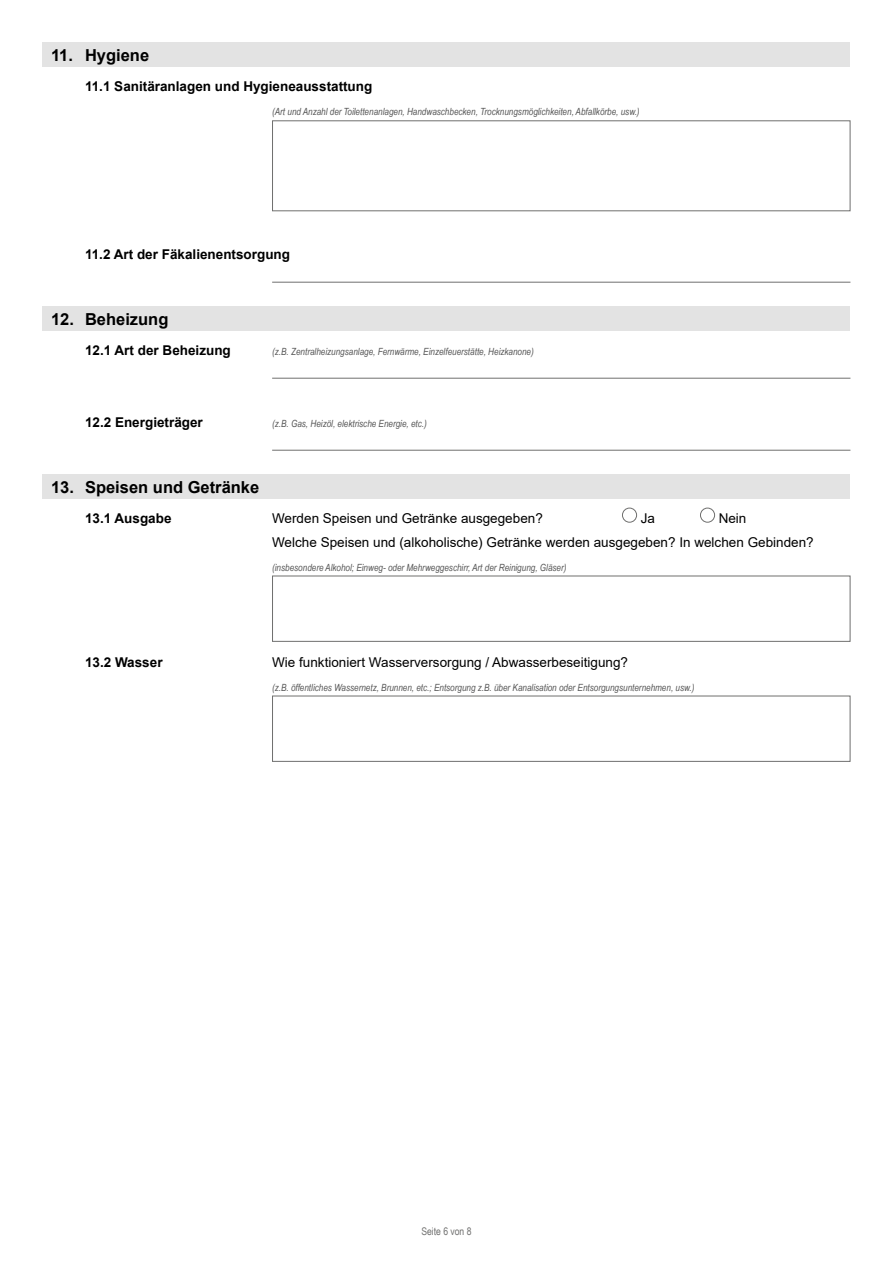
<style>
.page{position:relative;width:893px;height:1263px;background:#fff}
.page>*{position:absolute;margin:0;border:0;box-sizing:border-box;transform-origin:0 0}
.Formularabschnitt_H2{font:700 16.5px "Arial";color:#000}
.Formularabschnitt_P_Text{font:13.5px/24px "Arial";color:#000}
.Formularabschnitt_P_Text-2{font:700 13.5px "Arial";color:#000}
.t1{font:10.5px "Arial Narrow";color:#6f6f6e}
.Formularabschnitt_P_Text-3{font:italic 9.9px "Arial Narrow";color:#565656}
</style>
<div class="page">
<div style="left:43px;top:307px;width:807px;height:24px;background:#e3e3e3"></div>
<div style="left:43px;top:475px;width:807px;height:24px;background:#e3e3e3"></div>
<div style="left:43px;top:43px;width:807px;height:24px;background:#e3e3e3"></div>
<div style="left:272px;top:120px;width:578px;height:91px;border:1px solid #6f6f6e"></div>
<hr style="left:272px;top:282px;width:578px;height:1px;background:#6f6f6e">
<hr style="left:272px;top:378px;width:578px;height:1px;background:#6f6f6e">
<hr style="left:272px;top:450px;width:578px;height:1px;background:#6f6f6e">
<div style="left:622px;top:508px;width:15px;height:15px;border:1px solid #6f6f6e;border-radius:50%"></div>
<div style="left:700px;top:508px;width:15px;height:15px;border:1px solid #6f6f6e;border-radius:50%"></div>
<div style="left:272px;top:576px;width:578px;height:66px;border:1px solid #6f6f6e"></div>
<div style="left:272px;top:696px;width:578px;height:66px;border:1px solid #6f6f6e"></div>
<h2 class="Formularabschnitt_H2" style="left:51px;top:43px;width:100px">11. Hygiene</h2>
<p class="Formularabschnitt_P_Text-2" style="left:85px;top:76px;width:289px">11.1 Sanitäranlagen und Hygieneausstattung</p>
<p class="Formularabschnitt_P_Text-3" style="left:272px;top:104px;width:369px">(Art und Anzahl der Toilettenanlagen, Handwaschbecken, Trocknungsmöglichkeiten, Abfallkörbe, usw.)</p>
<p class="Formularabschnitt_P_Text-2" style="left:85px;top:244px;width:207px">11.2 Art der Fäkalienentsorgung</p>
<h2 class="Formularabschnitt_H2" style="left:51px;top:307px;width:119px">12. Beheizung</h2>
<p class="Formularabschnitt_P_Text-2" style="left:85px;top:340px;width:147px">12.1 Art der Beheizung</p>
<p class="Formularabschnitt_P_Text-3" style="left:272px;top:344px;width:263px">(z.B. Zentralheizungsanlage, Fernwärme, Einzelfeuerstätte, Heizkanone)</p>
<p class="Formularabschnitt_P_Text-2" style="left:85px;top:412px;width:119px">12.2 Energieträger</p>
<p class="Formularabschnitt_P_Text-3" style="left:272px;top:416px;width:156px">(z.B. Gas, Heizöl, elektrische Energie, etc.)</p>
<h2 class="Formularabschnitt_H2" style="left:51px;top:475px;width:210px">13. Speisen und Getränke</h2>
<p class="Formularabschnitt_P_Text-2" style="left:85px;top:508px;width:88px">13.1 Ausgabe</p>
<p class="Formularabschnitt_P_Text" style="left:272px;top:506px;width:272px">Werden Speisen und Getränke ausgegeben?</p>
<p class="Formularabschnitt_P_Text" style="left:641px;top:506px;width:16px">Ja</p>
<p class="Formularabschnitt_P_Text" style="left:272px;top:506px;width:543px;text-indent:447px">Nein<br>Welche Speisen und (alkoholische) Getränke werden ausgegeben? In welchen Gebinden?</p>
<p class="Formularabschnitt_P_Text-3" style="left:272px;top:560px;width:296px">(insbesondere Alkohol; Einweg- oder Mehrweggeschirr, Art der Reinigung, Gläser)</p>
<p class="Formularabschnitt_P_Text-2" style="left:85px;top:652px;width:79px">13.2 Wasser</p>
<p class="Formularabschnitt_P_Text" style="left:272px;top:650px;width:357px">Wie funktioniert Wasserversorgung / Abwasserbeseitigung?</p>
<p class="Formularabschnitt_P_Text-3" style="left:272px;top:680px;width:424px">(z.B. öffentliches Wassernetz, Brunnen, etc.; Entsorgung z.B. über Kanalisation oder Entsorgungsunternehmen, usw.)</p>
<p class="t1" style="left:421px;top:1223px;width:52px">Seite 6 von 8</p>
</div>
